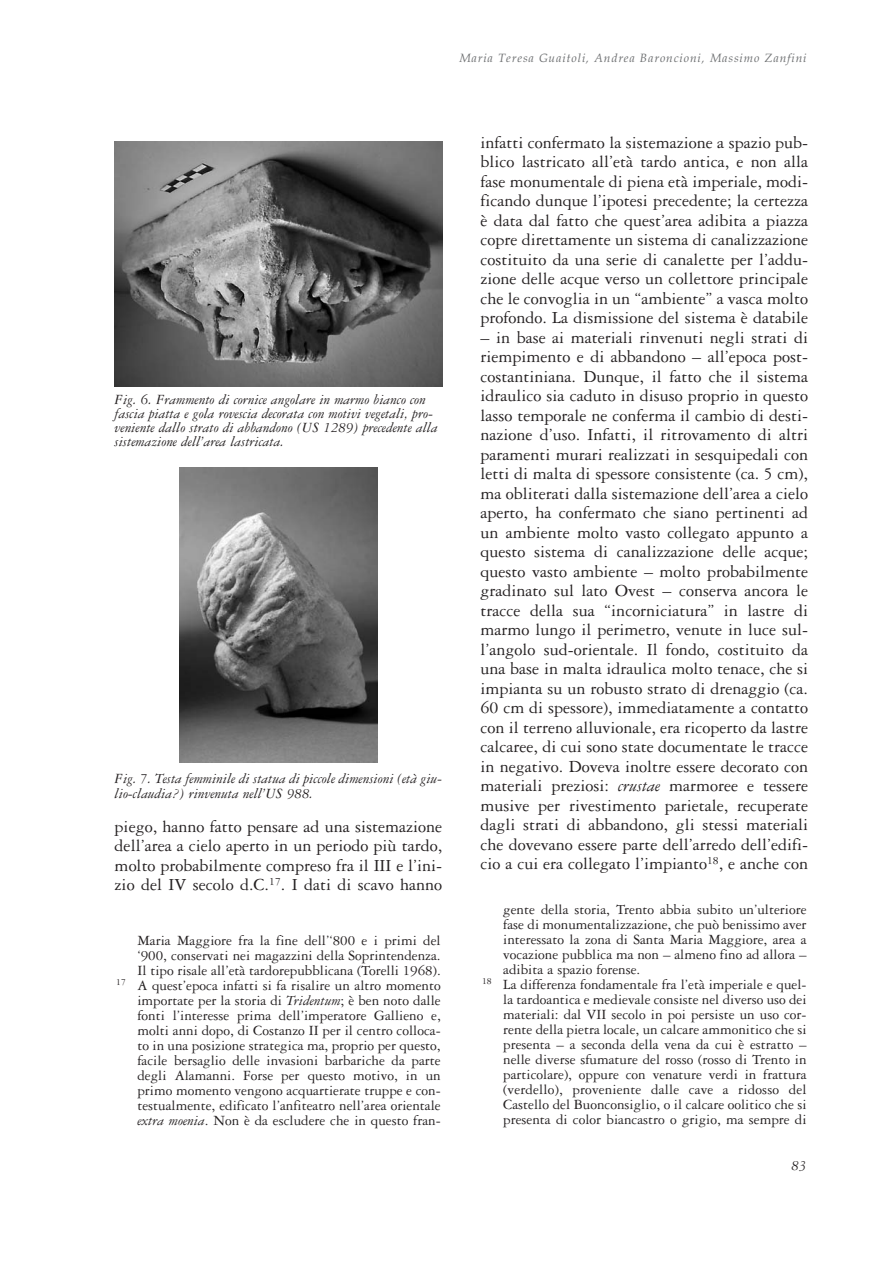
<style>
.page{position:relative;width:893px;height:1263px;background:#fff}
.page>*{position:absolute;margin:0;border:0;box-sizing:border-box;transform-origin:0 0}
.t1{font:18px/19.5px "Garamond Three";color:#231f20;text-align:justify}
.t2{font:15px/15px "Garamond Three";color:#231f20;text-align:right}
.t3{font:italic 15px/14.2px "Garamond Three";color:#231f20}
.t4{font:italic 12px "Book Antiqua";letter-spacing:.075em;color:#6c6e70}
.s1{font-style:italic}
</style>
<div class="page">
<svg style="left:114px;top:141px;width:329px;height:622px"></svg>
<p class="t4" style="left:459px;top:54px;width:349px">Maria Teresa Guaitoli, Andrea Baroncioni, Massimo Zanfini</p>
<p class="t3" style="left:115px;top:393px;width:324px">Fig. 6. Frammento di cornice angolare in marmo bianco con fascia piatta e gola rovescia decorata con motivi vegetali, pro&shy;veniente dallo strato di abbandono (US 1289) precedente alla sistemazione dell’area lastricata.</p>
<p class="t3" style="left:115px;top:773px;width:329px">Fig. 7. Testa femminile di statua di piccole dimensioni (età giu&shy;lio-claudia?) rinvenuta nell’US 988.</p>
<p class="t1" style="left:115px;top:818px;width:329px">piego, hanno fatto pensare ad una sistemazione dell’area a cielo aperto in un periodo più tardo, molto probabilmente compreso fra il III e l’ini&shy;zio del IV secolo d.C.<sup>17</sup>. I dati di scavo hanno</p>
<p class="t2" style="left:116px;top:934px;width:326px">Maria Maggiore fra la fine dell’‘800 e i primi del ‘900, conservati nei magazzini della Soprintendenza.<br>Il tipo risale all’età tardorepubblicana (Torelli 1968).<br><sup>17</sup> A quest’epoca infatti si fa risalire un altro momento importate per la storia di <span class="s1">Tridentum</span>; è ben noto dalle fonti l’interesse prima dell’imperatore Gallieno e, molti anni dopo, di Costanzo II per il centro colloca-<br>to in una posizione strategica ma, proprio per questo, facile bersaglio delle invasioni barbariche da parte degli Alamanni. Forse per questo motivo, in un primo momento vengono acquartierate truppe e con&shy;testualmente, edificato l’anfiteatro nell’area orientale <span class="s1">extra moenia</span>. Non è da escludere che in questo fran-</p>
<p class="t1" style="left:480px;top:134px;width:329px">infatti confermato la sistemazione a spazio pub&shy;blico lastricato all’età tardo antica, e non alla fase monumentale di piena età imperiale, modi&shy;ficando dunque l’ipotesi precedente; la certezza è data dal fatto che quest’area adibita a piazza copre direttamente un sistema di canalizzazione costituito da una serie di canalette per l’addu&shy;zione delle acque verso un collettore principale che le convoglia in un “ambiente” a vasca molto profondo. La dismissione del sistema è databile</p>
<p class="t1" style="left:480px;top:329px;width:329px">– in base ai materiali rinvenuti negli strati di riempimento e di abbandono – all’epoca post&shy;costantiniana. Dunque, il fatto che il sistema idraulico sia caduto in disuso proprio in questo lasso temporale ne conferma il cambio di desti&shy;nazione d’uso. Infatti, il ritrovamento di altri paramenti murari realizzati in sesquipedali con letti di malta di spessore consistente (ca. 5 cm), ma obliterati dalla sistemazione dell’area a cielo aperto, ha confermato che siano pertinenti ad un ambiente molto vasto collegato appunto a questo sistema di canalizzazione delle acque; questo vasto ambiente – molto probabilmente gradinato sul lato Ovest – conserva ancora le tracce della sua “incorniciatura” in lastre di marmo lungo il perimetro, venute in luce sul&shy;l’angolo sud-orientale. Il fondo, costituito da una base in malta idraulica molto tenace, che si impianta su un robusto strato di drenaggio (ca.<br>60 cm di spessore), immediatamente a contatto con il terreno alluvionale, era ricoperto da lastre calcaree, di cui sono state documentate le tracce in negativo. Doveva inoltre essere decorato con materiali preziosi: <span class="s1">crustae</span> marmoree e tessere musive per rivestimento parietale, recuperate dagli strati di abbandono, gli stessi materiali che dovevano essere parte dell’arredo dell’edifi&shy;cio a cui era collegato l’impianto<sup>18</sup>, e anche con</p>
<p class="t2" style="left:503px;top:903px;width:305px">gente della storia, Trento abbia subito un’ulteriore</p>
<p class="t2" style="left:503px;top:918px;width:305px">fase di monumentalizzazione, che può benissimo aver</p>
<p class="t2" style="left:503px;top:933px;width:305px">interessato la zona di Santa Maria Maggiore, area a</p>
<p class="t2" style="left:503px;top:948px;width:305px">vocazione pubblica ma non – almeno fino ad allora –</p>
<p class="t2" style="left:503px;top:963px;width:138px">adibita a spazio forense.</p>
<p class="t2" style="left:482px;top:978px;width:326px"><sup>18</sup> La differenza fondamentale fra l’età imperiale e quel-</p>
<p class="t2" style="left:503px;top:993px;width:305px">la tardoantica e medievale consiste nel diverso uso dei</p>
<p class="t2" style="left:503px;top:1008px;width:305px">materiali: dal VII secolo in poi persiste un uso cor-</p>
<p class="t2" style="left:503px;top:1023px;width:305px">rente della pietra locale, un calcare ammonitico che si</p>
<p class="t2" style="left:503px;top:1038px;width:305px">presenta – a seconda della vena da cui è estratto –</p>
<p class="t2" style="left:503px;top:1053px;width:305px">nelle diverse sfumature del rosso (rosso di Trento in</p>
<p class="t2" style="left:503px;top:1068px;width:305px">particolare), oppure con venature verdi in frattura</p>
<p class="t2" style="left:503px;top:1083px;width:305px">(verdello), proveniente dalle cave a ridosso del</p>
<p class="t2" style="left:503px;top:1098px;width:305px">Castello del Buonconsiglio, o il calcare oolitico che si</p>
<p class="t2" style="left:503px;top:1113px;width:305px">presenta di color biancastro o grigio, ma sempre di</p>
<p class="t3" style="left:791px;top:1159px;width:16px">83</p>
</div>
